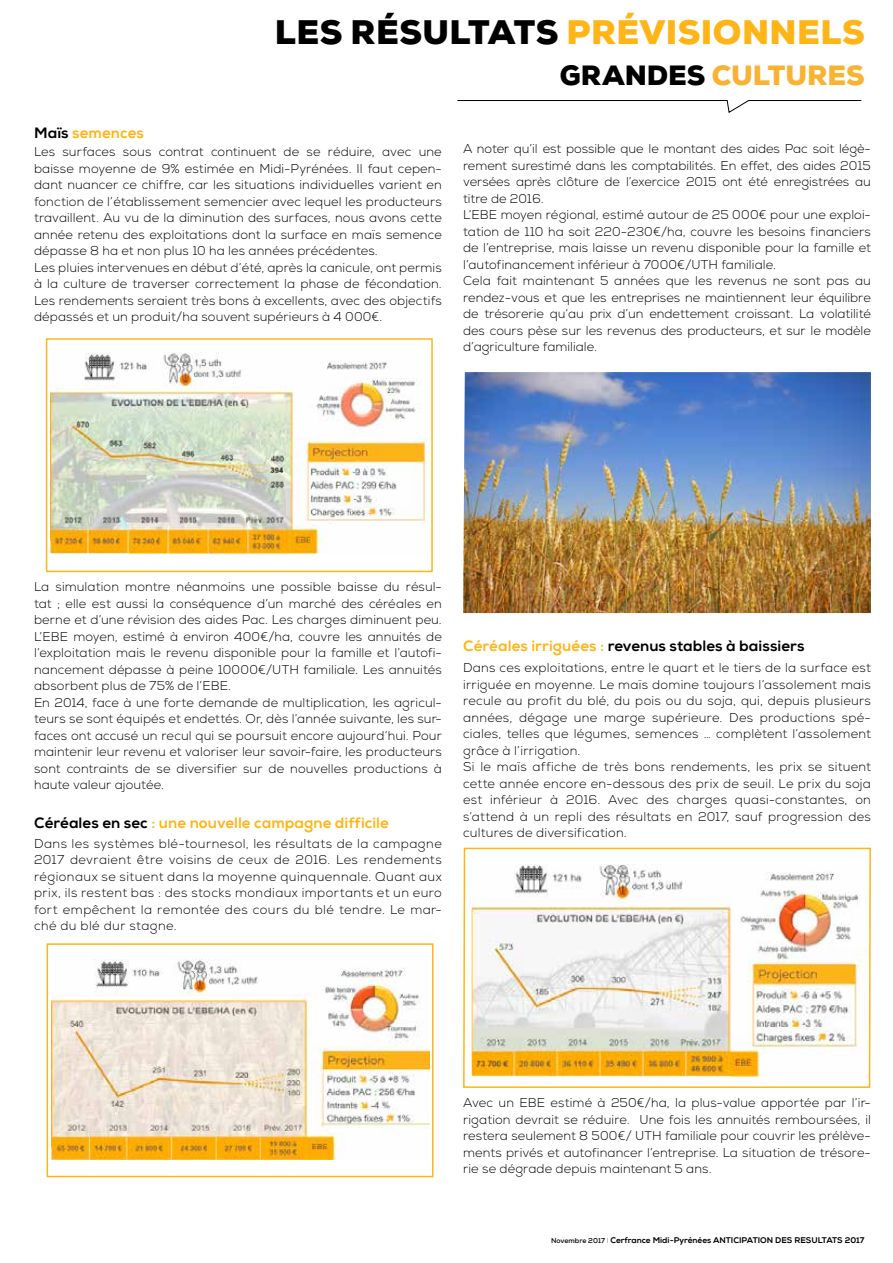
<style>
.page{position:relative;width:893px;height:1263px;background:#fff}
.page>*{position:absolute;margin:0;border:0;box-sizing:border-box;transform-origin:0 0}
.t1{font:900 33px "Nexa";letter-spacing:.015em;color:#ffb518}
.t2{font:900 27px "Nexa";color:#f8b334}
.t3{font:15px "Nexa X Bold";letter-spacing:.005em;color:#ffb518}
.t4{font:15px "Nexa X Bold";letter-spacing:.005em;color:#000}
.t5{font:300 12.75px/16.5px "Nexa";letter-spacing:.01em;color:#000}
.t6{font:8.25px "Nexa X Bold";color:#000}
.s1{color:#000}
.s2{color:#ffb518}
.s3{font-family:"Nexa";font-weight:700;font-size:7.05px}
.s4{font-family:"Nexa";font-weight:100;font-size:7.05px}
.s5{font-style:inherit}
</style>
<div class="page">
<svg style="left:457px;top:100px;width:405px;height:13px"></svg>
<img style="left:51px;top:353px;width:377px;height:201px">
<div style="left:46px;top:338px;width:387px;height:234px;border:2px solid #ffb518"></div>
<img style="left:52px;top:960px;width:377px;height:200px">
<div style="left:47px;top:943px;width:387px;height:234px;border:2px solid #ffb518"></div>
<svg style="left:463px;top:847px;width:408px;height:241px"></svg>
<img style="left:463px;top:372px;width:408px;height:241px">
<h1 class="t1" style="left:275px;top:10px;width:591px"><span class="s1">LES RÉSULTATS</span> PRÉVISIONNELS</h1>
<p class="t3" style="left:34px;top:124px;width:111px"><span class="s1">Maïs</span> semences</p>
<p class="t5" style="left:34px;top:144px;width:409px">Les surfaces sous contrat continuent de se réduire, avec une baisse moyenne de 9% estimée en Midi-Pyrénées. Il faut cepen&shy;dant nuancer ce chiffre, car les situations individuelles varient en fonction de l’établissement semencier avec lequel les producteurs travaillent. Au vu de la diminution des surfaces, nous avons cette année retenu des exploitations dont la surface en maïs semence dépasse 8 ha et non plus 10 ha les années précédentes.<br>Les pluies intervenues en début d’été, après la canicule, ont permis à la culture de traverser correctement la phase de fécondation.<br>Les rendements seraient très bons à excellents, avec des objectifs dépassés et un produit/ha souvent supérieurs à 4 000€.</p>
<h2 class="t2" style="left:560px;top:57px;width:306px"><span class="s1">GRANDES</span> CULTURES</h2>
<p class="t5" style="left:463px;top:141px;width:409px">A noter qu’il est possible que le montant des aides Pac soit légè&shy;rement surestimé dans les comptabilités. En effet, des aides 2015 versées après clôture de l’exercice 2015 ont été enregistrées au titre de 2016.<br>L’EBE moyen régional, estimé autour de 25 000€ pour une exploi&shy;tation de 110 ha soit 220-230€/ha, couvre les besoins financiers de l’entreprise, mais laisse un revenu disponible pour la famille et l’autofinancement inférieur à 7000€/UTH familiale.<br>Cela fait maintenant 5 années que les revenus ne sont pas au rendez-vous et que les entreprises ne maintiennent leur équilibre de trésorerie qu’au prix d’un endettement croissant. La volatilité des cours pèse sur les revenus des producteurs, et sur le modèle d’agriculture familiale.</p>
<p class="t5" style="left:34px;top:579px;width:409px">La simulation montre néanmoins une possible baisse du résul&shy;tat ; elle est aussi la conséquence d’un marché des céréales en berne et d’une révision des aides Pac. Les charges diminuent peu.<br>L’EBE moyen, estimé à environ 400€/ha, couvre les annuités de l’exploitation mais le revenu disponible pour la famille et l’autofi&shy;nancement dépasse à peine 10000€/UTH familiale. Les annuités absorbent plus de 75% de l’EBE.<br>En 2014, face à une forte demande de multiplication, les agricul&shy;teurs se sont équipés et endettés. Or, dès l’année suivante, les sur&shy;faces ont accusé un recul qui se poursuit encore aujourd’hui. Pour maintenir leur revenu et valoriser leur savoir-faire, les producteurs sont contraints de se diversifier sur de nouvelles productions à haute valeur ajoutée.</p>
<p class="t3" style="left:34px;top:814px;width:356px"><span class="s1">Céréales en sec</span> : une nouvelle campagne difficile</p>
<p class="t5" style="left:34px;top:835px;width:409px;text-align:justify">Dans les systèmes blé-tournesol, les résultats de la campagne 2017 devraient être voisins de ceux de 2016. Les rendements régionaux se situent dans la moyenne quinquennale. Quant aux prix, ils restent bas : des stocks mondiaux importants et un euro fort empêchent la remontée des cours du blé tendre. Le mar&shy;ché du blé dur stagne.</p>
<p class="t4" style="left:463px;top:637px;width:343px"><span class="s2">Céréales irriguées :</span> revenus stables à baissiers</p>
<p class="t5" style="left:463px;top:660px;width:409px">Dans ces exploitations, entre le quart et le tiers de la surface est irriguée en moyenne. Le maïs domine toujours l’assolement mais recule au profit du blé, du pois ou du soja, qui, depuis plusieurs années, dégage une marge supérieure. Des productions spé&shy;ciales, telles que légumes, semences … complètent l’assolement grâce à l’irrigation.<br>Si le maïs affiche de très bons rendements, les prix se situent cette année encore en-dessous des prix de seuil. Le prix du soja est inférieur à 2016. Avec des charges quasi-constantes, on s’attend à un repli des résultats en 2017, sauf progression des cultures de diversification.</p>
<p class="t5" style="left:463px;top:1095px;width:409px;text-align:justify">Avec un EBE estimé à 250€/ha, la plus-value apportée par l’ir&shy;rigation devrait se réduire. Une fois les annuités remboursées, il restera seulement 8 500€/ UTH familiale pour couvrir les prélève&shy;ments privés et autofinancer l’entreprise. La situation de trésore&shy;rie se dégrade depuis maintenant 5 ans.</p>
<p class="t6" style="left:551px;top:1235px;width:315px"><span class="s3">Novembre 2017</span> <span class="s4">I</span> <span class="s5">Cerfrance Midi-Pyrénées</span> ANTICIPATION DES RESULTATS 2017</p>
</div>
